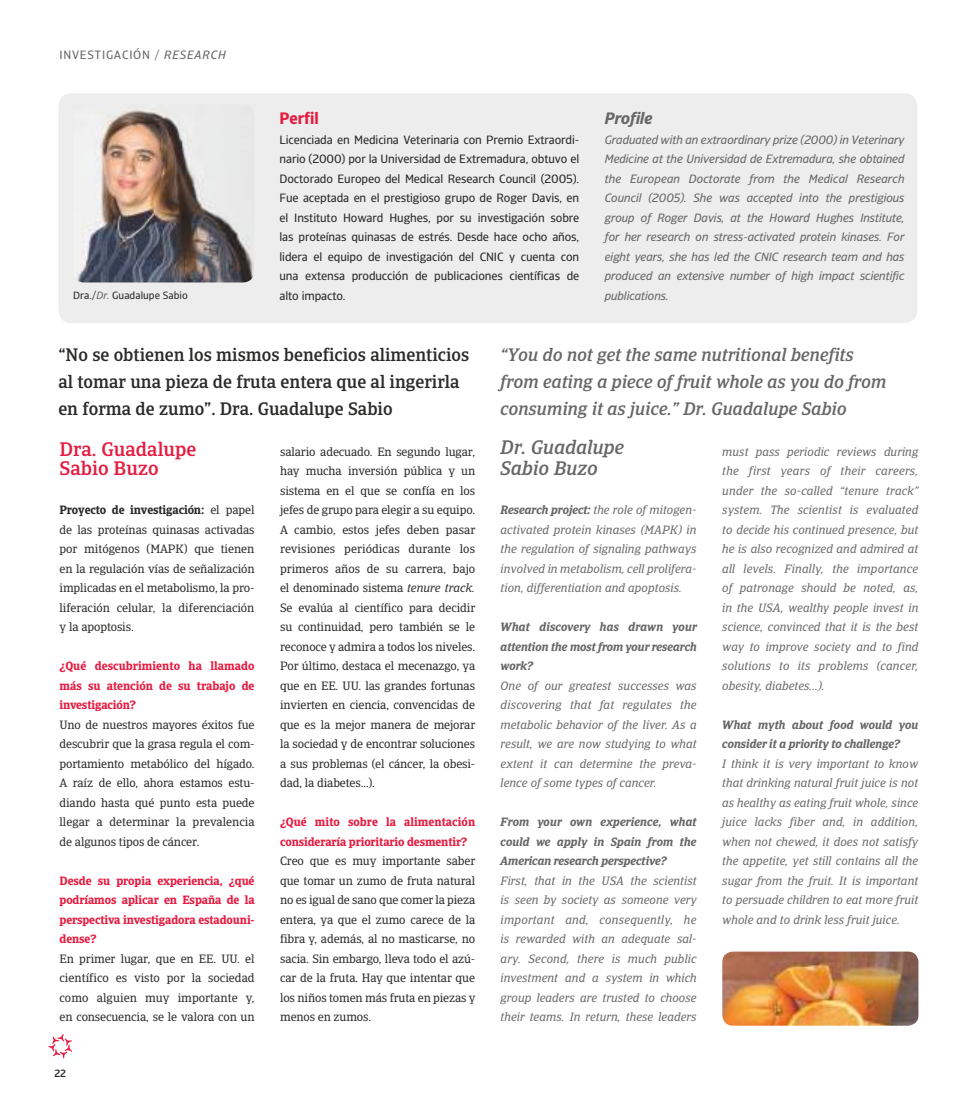
<style>
.page{position:relative;width:978px;height:1106px;background:#fff}
.page>*{position:absolute;margin:0;border:0;box-sizing:border-box;transform-origin:0 0}
.t1{font:500 19.5px/19.5px "Catalana";color:#e51d42}
.t2{font:italic 500 19.5px/21px "Catalana";color:#686767}
.t3{font:500 18px/27px "Catalana";color:#2b2b2a}
.t4{font:italic 500 18px/27px "Catalana";color:#686767}
.t5{font:italic 700 16.5px "Catalana Sans";color:#686767}
.t6{font:700 16.5px "Catalana Sans";color:#e51d42}
.t7{font:12px/19.5px "Catalana";letter-spacing:-.01em;color:#2b2b2a;text-align:justify}
.t8{font:italic 12px/19.5px "Catalana";letter-spacing:-.01em;color:#686767;text-align:justify}
.t9{font:12px/19.5px "Catalana Sans";letter-spacing:-.01em;color:#2b2b2a;text-align:justify}
.t10{font:italic 12px/19.5px "Catalana Sans";letter-spacing:-.01em;color:#686767;text-align:justify}
.t11{font:700 12px/19.5px "Catalana";letter-spacing:-.01em;color:#e51d42;text-align:justify}
.t12{font:italic 700 12px/19.5px "Catalana";letter-spacing:-.01em;color:#686767;text-align:justify}
.t13{font:12px "Catalana Sans";letter-spacing:.06em;color:#686767}
.t14{font:10.5px "Catalana Sans";color:#2b2b2a}
.t15{font:500 10.5px "Catalana Sans";color:#2b2b2a}
.s1{font-style:italic}
.s2{font-style:italic;color:#686767}
.s3{font-weight:700}
</style>
<div class="page">
<svg style="left:48px;top:1034px;width:24px;height:24px"></svg>
<div style="left:58px;top:93px;width:859px;height:230px;background:#ededed;border-radius:13px"></div>
<img style="left:77px;top:110px;width:177px;height:172px">
<img style="left:722px;top:951px;width:196px;height:74px">
<p class="t13" style="left:60px;top:48px;width:168px">INVESTIGACIÓN / <span class="s1">RESEARCH</span></p>
<h3 class="t6" style="left:280px;top:108px;width:41px">Perfil</h3>
<p class="t9" style="left:280px;top:130px;width:301px">Licenciada en Medicina Veterinaria con Premio Extraordi&shy;nario (2000) por la Universidad de Extremadura, obtuvo el Doctorado Europeo del Medical Research Council (2005).<br>Fue aceptada en el prestigioso grupo de Roger Davis, en el Instituto Howard Hughes, por su investigación sobre las proteínas quinasas de estrés. Desde hace ocho años, lidera el equipo de investigación del CNIC y cuenta con una extensa producción de publicaciones científicas de alto impacto.</p>
<h3 class="t5" style="left:605px;top:108px;width:49px">Profile</h3>
<p class="t10" style="left:605px;top:130px;width:301px">Graduated with an extraordinary prize (2000) in Veterinary Medicine at the Universidad de Extremadura, she obtained the European Doctorate from the Medical Research Council (2005). She was accepted into the prestigious group of Roger Davis, at the Howard Hughes Institute, for her research on stress-activated protein kinases. For eight years, she has led the CNIC research team and has produced an extensive number of high impact scientific</p>
<p class="t14" style="left:73px;top:289px;width:116px">Dra./<span class="s2">Dr.</span> Guadalupe Sabio</p>
<p class="t10" style="left:605px;top:286px;width:65px">publications.</p>
<h2 class="t3" style="left:58px;top:341px;width:412px">“No se obtienen los mismos beneficios alimenticios al tomar una pieza de fruta entera que al ingerirla en forma de zumo”. Dra. Guadalupe Sabio</h2>
<h2 class="t4" style="left:501px;top:341px;width:387px">“You do not get the same nutritional benefits from eating a piece of fruit whole as you do from consuming it as juice.” Dr. Guadalupe Sabio</h2>
<h1 class="t1" style="left:60px;top:439px;width:138px">Dra. Guadalupe<br>Sabio Buzo</h1>
<p class="t7" style="left:60px;top:500px;width:197px"><span class="s3">Proyecto de investigación:</span> el papel de las proteínas quinasas activadas por mitógenos (MAPK) que tienen en la regulación vías de señalización implicadas en el metabolismo, la pro&shy;liferación celular, la diferenciación y la apoptosis.</p>
<p class="t11" style="left:60px;top:656px;width:197px">¿Qué descubrimiento ha llamado más su atención de su trabajo de investigación?</p>
<p class="t7" style="left:60px;top:715px;width:197px">Uno de nuestros mayores éxitos fue descubrir que la grasa regula el com&shy;portamiento metabólico del hígado.<br>A raíz de ello, ahora estamos estu&shy;diando hasta qué punto esta puede llegar a determinar la prevalencia de algunos tipos de cáncer.</p>
<p class="t11" style="left:60px;top:871px;width:197px">Desde su propia experiencia, ¿qué podríamos aplicar en España de la perspectiva investigadora estadouni&shy;dense?</p>
<p class="t7" style="left:60px;top:949px;width:197px">En primer lugar, que en EE. UU. el científico es visto por la sociedad como alguien muy importante y, en consecuencia, se le valora con un</p>
<h1 class="t2" style="left:501px;top:437px;width:125px">Dr. Guadalupe<br>Sabio Buzo</h1>
<p class="t8" style="left:501px;top:500px;width:198px"><span class="s3">Research project:</span> the role of mitogen&shy;activated protein kinases (MAPK) in the regulation of signaling pathways involved in metabolism, cell prolifera&shy;tion, differentiation and apoptosis.</p>
<p class="t12" style="left:501px;top:617px;width:198px">What discovery has drawn your attention the most from your research work?</p>
<p class="t8" style="left:501px;top:675px;width:198px">One of our greatest successes was discovering that fat regulates the metabolic behavior of the liver. As a result, we are now studying to what extent it can determine the preva&shy;lence of some types of cancer.</p>
<p class="t12" style="left:501px;top:812px;width:198px">From your own experience, what could we apply in Spain from the American research perspective?</p>
<p class="t8" style="left:501px;top:870px;width:198px">First, that in the USA the scientist is seen by society as someone very important and, consequently, he is rewarded with an adequate sal&shy;ary. Second, there is much public investment and a system in which group leaders are trusted to choose their teams. In return, these leaders</p>
<p class="t7" style="left:280px;top:442px;width:197px">salario adecuado. En segundo lugar, hay mucha inversión pública y un sistema en el que se confía en los jefes de grupo para elegir a su equipo.<br>A cambio, estos jefes deben pasar revisiones periódicas durante los primeros años de su carrera, bajo el denominado sistema <span class="s1">tenure track.<br></span>Se evalúa al científico para decidir su continuidad, pero también se le reconoce y admira a todos los niveles.<br>Por último, destaca el mecenazgo, ya que en EE. UU. las grandes fortunas invierten en ciencia, convencidas de que es la mejor manera de mejorar la sociedad y de encontrar soluciones a sus problemas (el cáncer, la obesi&shy;dad, la diabetes…).</p>
<p class="t11" style="left:280px;top:812px;width:197px">¿Qué mito sobre la alimentación consideraría prioritario desmentir?</p>
<p class="t7" style="left:280px;top:851px;width:197px">Creo que es muy importante saber que tomar un zumo de fruta natural no es igual de sano que comer la pieza entera, ya que el zumo carece de la fibra y, además, al no masticarse, no sacia. Sin embargo, lleva todo el azú&shy;car de la fruta. Hay que intentar que los niños tomen más fruta en piezas y menos en zumos.</p>
<p class="t8" style="left:722px;top:441px;width:198px">must pass periodic reviews during the first years of their careers, under the so-called “tenure track” system. The scientist is evaluated to decide his continued presence, but he is also recognized and admired at all levels. Finally, the importance of patronage should be noted, as, in the USA, wealthy people invest in science, convinced that it is the best way to improve society and to find solutions to its problems (cancer, obesity, diabetes...).</p>
<p class="t12" style="left:722px;top:715px;width:198px">What myth about food would you consider it a priority to challenge?</p>
<p class="t8" style="left:722px;top:753px;width:198px">I think it is very important to know that drinking natural fruit juice is not as healthy as eating fruit whole, since juice lacks fiber and, in addition, when not chewed, it does not satisfy the appetite, yet still contains all the sugar from the fruit. It is important to persuade children to eat more fruit whole and to drink less fruit juice.</p>
<p class="t15" style="left:54px;top:1066px;width:13px">22</p>
</div>
